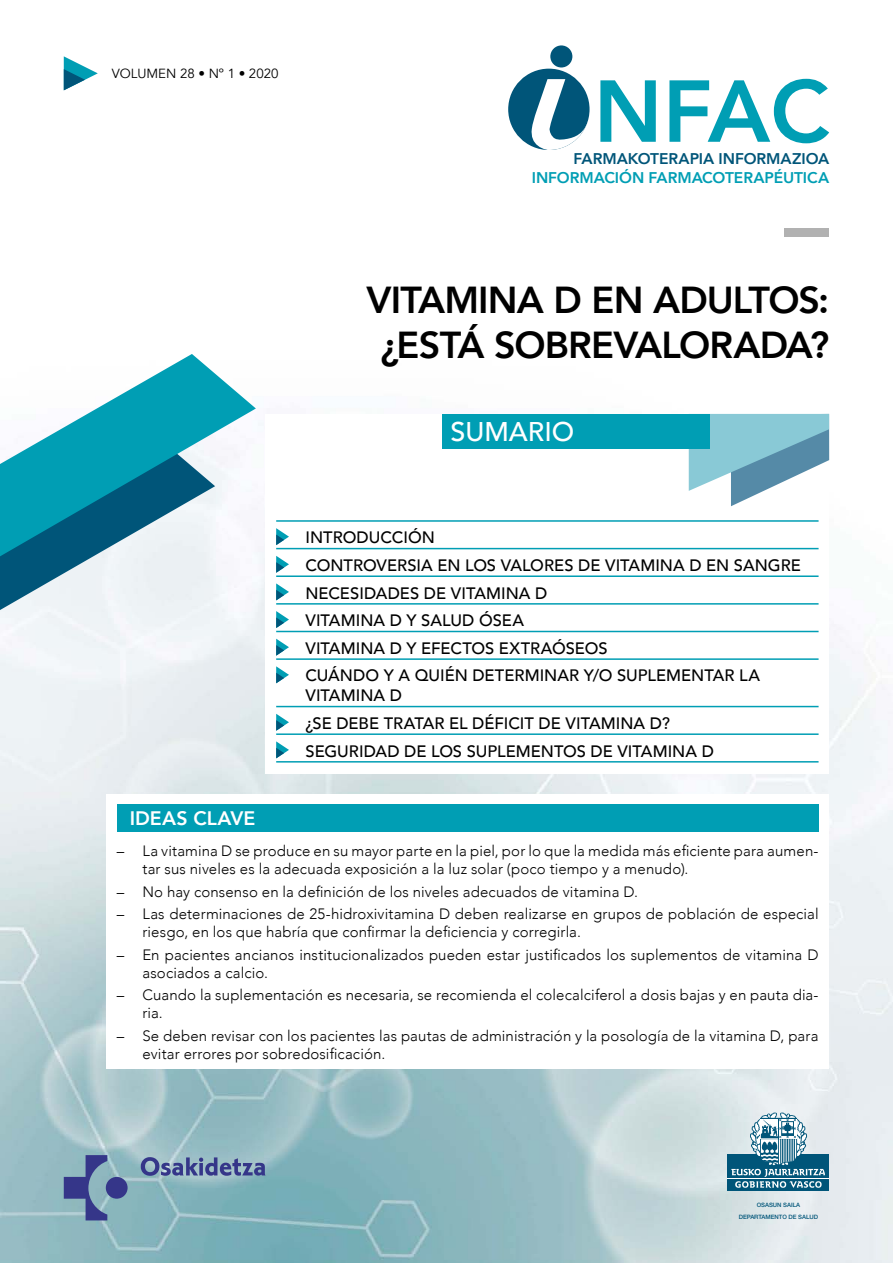
<style>
.page{position:relative;width:893px;height:1263px;background:#fff}
.page>*{position:absolute;margin:0;border:0;box-sizing:border-box;transform-origin:0 0}
.TITULO_PRINCIPAL{font:800 37.5px/45px "Avenir";letter-spacing:-.025em;color:#000;text-align:center}
.t1{font:500 27px "Avenir";color:#fff}
.Titulo1{font:800 19.5px "Avenir";color:#fff}
.SUMARIO{font:500 16.5px/19.8px "Avenir";color:#000}
.t2{font:800 15.45px "Avenir";letter-spacing:-.005em;color:#009eb4}
.t3{font:800 15.45px "Avenir";letter-spacing:-.005em;color:#005579}
.t4{font:300 15px/18px "Avenir";letter-spacing:.01em;color:#000}
.t5{font:13.2px "Avenir";color:#000}
.t6{font:500 6px/12px "Helvetica Neue";color:#005579;text-align:center}
</style>
<div class="page">
<img style="left:0;top:45px;width:893px;height:1218px">
<svg style="left:64px;top:56px;width:34px;height:34px"></svg>
<div style="left:784px;top:229px;width:45px;height:8px;background:#b1b1b1"></div>
<div style="left:508px;top:69px;width:82px;height:81px;background:#005579;border-radius:50%"></div>
<svg style="left:530px;top:79px;width:60px;height:71px"></svg>
<div style="left:550px;top:45px;width:22px;height:22px;background:#005579;border-radius:50%"></div>
<svg style="left:600px;top:80px;width:56px;height:62px"></svg>
<svg style="left:669px;top:79px;width:160px;height:64px"></svg>
<svg style="left:64px;top:1155px;width:43px;height:65px;background:#6b83a9"></svg>
<div style="left:106px;top:1177px;width:22px;height:22px;background:#353689;border-radius:50%"></div>
<svg style="left:141px;top:1157px;width:125px;height:19px;background:#7184ac"></svg>
<div style="left:728px;top:1154px;width:101px;height:37px;background:#005579"></div>
<hr style="left:728px;top:1178px;width:101px;height:1px;background:#fff">
<svg style="left:731px;top:1112px;width:94px;height:76px"></svg>
<svg style="left:0;top:556px;width:215px;height:54px;background:#b9cfda"></svg>
<svg style="left:0;top:354px;width:256px;height:202px"></svg>
<div style="left:266px;top:414px;width:563px;height:359px;background:#fff"></div>
<hr style="left:276px;top:520px;width:543px;height:2px;background:#009eb4">
<hr style="left:276px;top:548px;width:543px;height:1px;background:#009eb4">
<hr style="left:276px;top:575px;width:543px;height:2px;background:#009eb4">
<hr style="left:276px;top:603px;width:543px;height:2px;background:#009eb4">
<hr style="left:276px;top:631px;width:543px;height:1px;background:#009eb4">
<hr style="left:276px;top:658px;width:543px;height:2px;background:#009eb4">
<hr style="left:276px;top:706px;width:543px;height:1px;background:#009eb4">
<hr style="left:276px;top:733px;width:543px;height:2px;background:#009eb4">
<hr style="left:276px;top:761px;width:543px;height:1px;background:#009eb4">
<svg style="left:276px;top:528px;width:13px;height:17px"></svg>
<svg style="left:276px;top:556px;width:13px;height:17px"></svg>
<svg style="left:276px;top:583px;width:13px;height:17px"></svg>
<svg style="left:276px;top:611px;width:13px;height:17px"></svg>
<svg style="left:276px;top:639px;width:13px;height:17px"></svg>
<svg style="left:276px;top:666px;width:13px;height:17px"></svg>
<svg style="left:276px;top:714px;width:13px;height:17px"></svg>
<svg style="left:276px;top:741px;width:13px;height:17px"></svg>
<svg style="left:689px;top:414px;width:140px;height:92px"></svg>
<div style="left:442px;top:414px;width:268px;height:34px;background:#009eb4"></div>
<div style="left:106px;top:794px;width:723px;height:275px;background:#fff"></div>
<div style="left:117px;top:804px;width:702px;height:27px;background:#009eb4"></div>
<p class="t5" style="left:112px;top:66px;width:168px">VOLUMEN 28 • Nº 1 • 2020</p>
<p class="t3" style="left:574px;top:147px;width:257px">FARMAKOTERAPIA INFORMAZIOA</p>
<p class="t2" style="left:532px;top:165px;width:299px">INFORMACIÓN FARMACOTERAPÉUTICA</p>
<p class="TITULO_PRINCIPAL" style="left:367px;top:277px;width:464px">VITAMINA D EN ADULTOS: ¿ESTÁ SOBREVALORADA?</p>
<p class="t1" style="left:451px;top:408px;width:125px">SUMARIO</p>
<p class="SUMARIO" style="left:305px;top:527px;width:131px">INTRODUCCIÓN</p>
<p class="SUMARIO" style="left:305px;top:554px;width:497px">CONTROVERSIA EN LOS VALORES DE VITAMINA D EN SANGRE</p>
<p class="SUMARIO" style="left:305px;top:582px;width:243px">NECESIDADES DE VITAMINA D</p>
<p class="SUMARIO" style="left:305px;top:610px;width:220px">VITAMINA D Y SALUD ÓSEA</p>
<p class="SUMARIO" style="left:305px;top:637px;width:304px">VITAMINA D Y EFECTOS EXTRAÓSEOS</p>
<p class="SUMARIO" style="left:305px;top:665px;width:456px">CUÁNDO Y A QUIÉN DETERMINAR Y/O SUPLEMENTAR LA<br>VITAMINA D</p>
<p class="SUMARIO" style="left:305px;top:712px;width:366px">¿SE DEBE TRATAR EL DÉFICIT DE VITAMINA D?</p>
<p class="SUMARIO" style="left:305px;top:740px;width:410px">SEGURIDAD DE LOS SUPLEMENTOS DE VITAMINA D</p>
<p class="Titulo1" style="left:130px;top:803px;width:127px">IDEAS CLAVE</p>
<p class="t4" style="left:142px;top:842px;width:678px;text-indent:-26px">– La vitamina D se produce en su mayor parte en la piel, por lo que la medida más eficiente para aumen&shy;tar sus niveles es la adecuada exposición a la luz solar (poco tiempo y a menudo).</p>
<p class="t4" style="left:117px;top:882px;width:522px">– No hay consenso en la definición de los niveles adecuados de vitamina D.</p>
<p class="t4" style="left:142px;top:905px;width:678px;text-indent:-26px">– Las determinaciones de 25-hidroxivitamina D deben realizarse en grupos de población de especial riesgo, en los que habría que confirmar la deficiencia y corregirla.</p>
<p class="t4" style="left:142px;top:945px;width:678px;text-indent:-26px">– En pacientes ancianos institucionalizados pueden estar justificados los suplementos de vitamina D asociados a calcio.</p>
<p class="t4" style="left:142px;top:986px;width:678px;text-indent:-26px">– Cuando la suplementación es necesaria, se recomienda el colecalciferol a dosis bajas y en pauta dia&shy;ria.</p>
<p class="t4" style="left:142px;top:1026px;width:677px;text-indent:-26px">– Se deben revisar con los pacientes las pautas de administración y la posología de la vitamina D, para evitar errores por sobredosificación.</p>
<p class="t6" style="left:739px;top:1198px;width:81px">OSASUN SAILA<br>DEPARTAMENTO DE SALUD</p>
</div>
